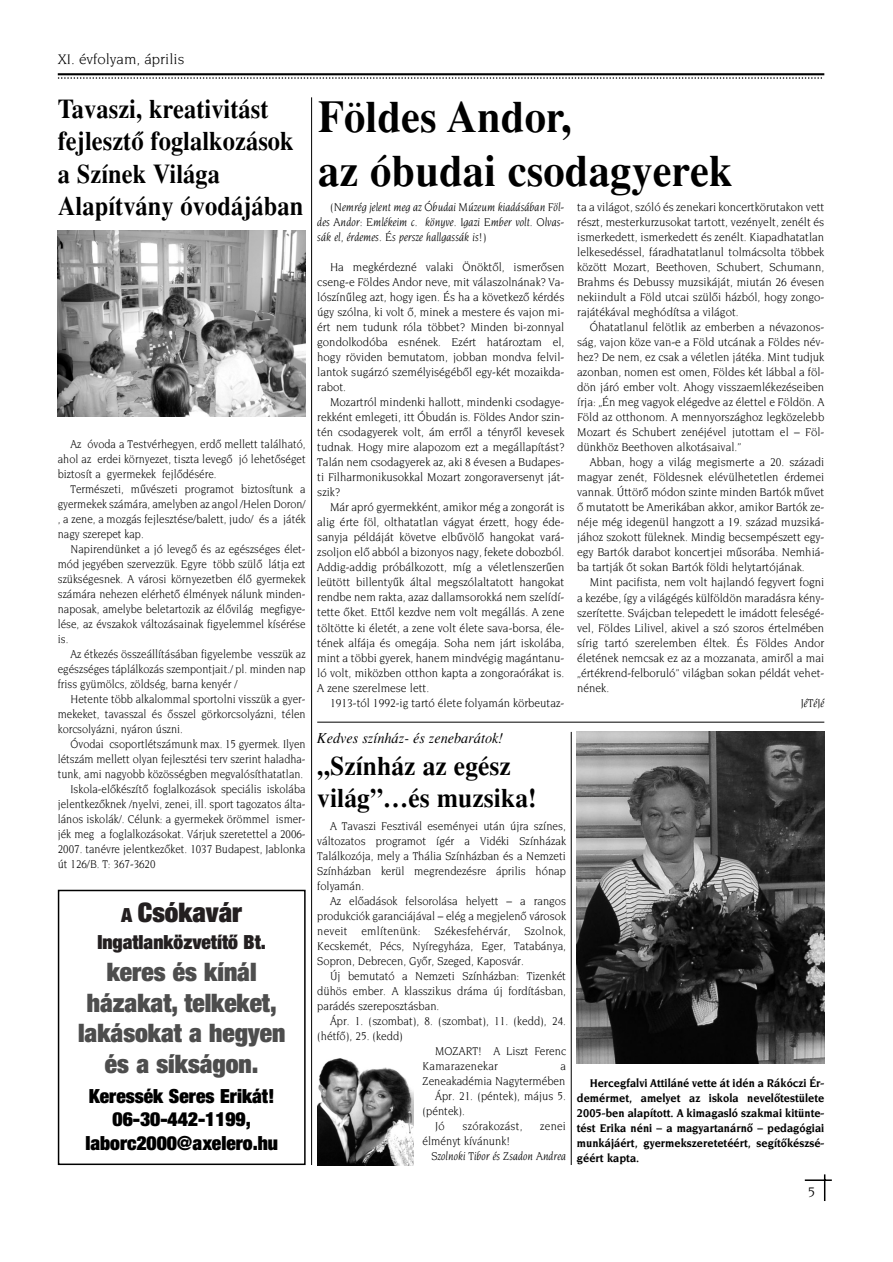
<style>
.page{position:relative;width:893px;height:1262px;background:#fff}
.page>*{position:absolute;margin:0;border:0;box-sizing:border-box;transform-origin:0 0}
.t1{font:45px/54px "Times H Bold";color:#000;scale:.95 1}
.t2{font:27px/32.4px "Times H Bold";color:#000;scale:.91 1}
.t3{font:27px/32.4px "Times H Bold";color:#000;scale:.95 1}
.t4{font:900 27px "Helvetica Cond H Ext";color:#231f20}
.t5{font:900 25.5px/30.6px "Helvetica Cond H Ext";color:#4d4d4d;text-align:center}
.t6{font:900 19.5px/23.4px "Helvetica Cond H Ext";color:#000;text-align:center}
.t7{font:900 19.5px "Helvetica Cond H Ext";color:#231f20}
.t8{font:15px "Times H Italic";color:#000;scale:.95 1}
.t9{font:15px "Novarese Plain";color:#000}
.t10{font:12.15px/15px "Novarese Plain";color:#000;text-align:justify;scale:.94 1}
.t11{font:12.15px/15px "Novarese Plain";color:#000;text-align:justify;scale:.9 1}
.t12{font:12.15px/15px "Novarese Plain";color:#000;text-align:justify;scale:.92 1}
.t13{font:700 12.15px/15px "Novarese";color:#000;text-align:justify;scale:.92 1}
.t14{font:italic 12.15px/15px "Novarese";color:#000;text-align:justify;scale:.94 1}
.t15{font:italic 12.15px "Novarese";color:#000;scale:.92 1}
.t16{font:12.15px "Novarese Plain";letter-spacing:.02em;color:#000;scale:.92 1}
.s1{font-size:19.5px}
</style>
<div class="page">
<hr style="left:58px;top:73px;width:766px;height:2px;background:#000">
<svg style="left:58px;top:77px;width:764px;height:2px"></svg>
<svg style="left:804px;top:1174px;width:27px;height:27px"></svg>
<img style="left:577px;top:732px;width:247px;height:332px">
<img style="left:58px;top:230px;width:247px;height:186px">
<hr style="left:317px;top:722px;width:507px;height:1px;background:#000">
<hr style="left:311px;top:97px;width:1px;height:1068px;background:#000">
<div style="left:58px;top:889px;width:247px;height:276px;border:2px solid #000"></div>
<img style="left:317px;top:1058px;width:96px;height:107px">
<hr style="left:571px;top:732px;width:1px;height:433px;background:#000">
<p class="t9" style="left:58px;top:53px;width:128px">XI. évfolyam, április</p>
<h2 class="t2" style="left:58px;top:95px;width:271px">Tavaszi, kreativitást fejlesztô foglalkozások a Színek Világa<br>Alapítvány óvodájában</h2>
<p class="t11" style="left:58px;top:437px;width:277px;text-indent:13px">Az óvoda a Testvérhegyen, erdô mellett található, ahol az erdei környezet, tiszta levegô jó lehetôséget biztosít a gyermekek fejlôdésére.</p>
<p class="t11" style="left:58px;top:482px;width:277px;text-indent:13px">Természeti, mûvészeti programot biztosítunk a gyermekek számára, amelyben az angol /Helen Doron/ , a zene, a mozgás fejlesztése/balett, judo/ és a játék nagy szerepet kap.</p>
<p class="t11" style="left:58px;top:542px;width:277px;text-indent:13px">Napirendünket a jó levegô és az egészséges élet&shy;mód jegyében szervezzük. Egyre több szülô látja ezt szükségesnek. A városi környezetben élô gyermekek számára nehezen elérhetô élmények nálunk minden&shy;naposak, amelybe beletartozik az élôvilág megfigye&shy;lése, az évszakok változásainak figyelemmel kísérése is.</p>
<p class="t11" style="left:58px;top:647px;width:277px;text-indent:13px">Az étkezés összeállításában figyelembe vesszük az egészséges táplálkozás szempontjait./ pl. minden nap friss gyümölcs, zöldség, barna kenyér /</p>
<p class="t11" style="left:58px;top:692px;width:277px;text-indent:13px">Hetente több alkalommal sportolni visszük a gyer&shy;mekeket, tavasszal és ôsszel görkorcsolyázni, télen korcsolyázni, nyáron úszni.</p>
<p class="t11" style="left:71px;top:737px;width:262px">Óvodai csoportlétszámunk max. 15 gyermek. Ilyen</p>
<p class="t11" style="left:58px;top:752px;width:277px">létszám mellett olyan fejlesztési terv szerint haladha-</p>
<p class="t11" style="left:58px;top:767px;width:274px">tunk, ami nagyobb közösségben megvalósíthatatlan.</p>
<p class="t11" style="left:71px;top:782px;width:263px">Iskola-elôkészítô foglalkozások speciális iskolába</p>
<p class="t11" style="left:58px;top:797px;width:277px">jelentkezôknek /nyelvi, zenei, ill. sport tagozatos álta-</p>
<p class="t11" style="left:58px;top:812px;width:277px">lános iskolák/. Célunk: a gyermekek örömmel ismer-</p>
<p class="t11" style="left:58px;top:827px;width:277px">jék meg a foglalkozásokat. Várjuk szeretettel a 2006-</p>
<p class="t11" style="left:58px;top:842px;width:277px">2007. tanévre jelentkezôket. 1037 Budapest, Jablonka</p>
<p class="t11" style="left:58px;top:857px;width:110px">út 126/B. T: 367-3620</p>
<h2 class="t4" style="left:121px;top:902px;width:123px"><span class="s1">A</span> Csókavár</h2>
<h3 class="t7" style="left:97px;top:934px;width:170px">Ingatlanközvetítô Bt.</h3>
<h3 class="t5" style="left:78px;top:958px;width:209px">keres és kínál házakat, telkeket, lakásokat a hegyen és a síkságon.</h3>
<h3 class="t6" style="left:85px;top:1085px;width:194px">Keressék Seres Erikát!<br>06-30-442-1199, laborc2000@axelero.hu</h3>
<h1 class="t1" style="left:318px;top:94px;width:438px">Földes Andor,<br>az óbudai csodagyerek</h1>
<p class="t14" style="left:317px;top:200px;width:264px;text-indent:13px">(Nemrég jelent meg az Óbudai Múzeum kiadásában Föl&shy;des Andor: Emlékeim c. könyve. Igazi Ember volt. Olvas&shy;sák el, érdemes. És persze hallgassák is!)</p>
<p class="t10" style="left:317px;top:260px;width:264px;text-indent:13px">Ha megkérdezné valaki Önöktôl, ismerôsen cseng-e Földes Andor neve, mit válaszolnának? Va&shy;lószínûleg azt, hogy igen. És ha a következô kérdés úgy szólna, ki volt ô, minek a mestere és vajon mi&shy;ért nem tudunk róla többet? Minden bi-zonnyal gondolkodóba esnének. Ezért határoztam el, hogy röviden bemutatom, jobban mondva felvil&shy;lantok sugárzó személyiségébôl egy-két mozaikda&shy;rabot.</p>
<p class="t10" style="left:317px;top:395px;width:264px;text-indent:13px">Mozartról mindenki hallott, mindenki csodagye&shy;rekként emlegeti, itt Óbudán is. Földes Andor szin&shy;tén csodagyerek volt, ám errôl a tényrôl kevesek tudnak. Hogy mire alapozom ezt a megállapítást?<br>Talán nem csodagyerek az, aki 8 évesen a Budapes&shy;ti Filharmonikusokkal Mozart zongoraversenyt ját&shy;szik?</p>
<p class="t10" style="left:317px;top:500px;width:264px;text-indent:13px">Már apró gyermekként, amikor még a zongorát is alig érte föl, olthatatlan vágyat érzett, hogy éde&shy;sanyja példáját követve elbûvölô hangokat vará&shy;zsoljon elô abból a bizonyos nagy, fekete dobozból.<br>Addig-addig próbálkozott, míg a véletlenszerûen leütött billentyûk által megszólaltatott hangokat rendbe nem rakta, azaz dallamsorokká nem szelídí&shy;tette ôket. Ettôl kezdve nem volt megállás. A zene töltötte ki életét, a zene volt élete sava-borsa, éle&shy;tének alfája és omegája. Soha nem járt iskolába, mint a többi gyerek, hanem mindvégig magántanu&shy;ló volt, miközben otthon kapta a zongoraórákat is.<br>A zene szerelmese lett.</p>
<p class="t10" style="left:330px;top:695px;width:251px">1913-tól 1992-ig tartó élete folyamán körbeutaz-</p>
<p class="t8" style="left:317px;top:733px;width:197px">Kedves színház- és zenebarátok!</p>
<h2 class="t3" style="left:317px;top:752px;width:232px">„Színház az egész világ”…és muzsika!</h2>
<p class="t12" style="left:317px;top:819px;width:272px;text-indent:13px">A Tavaszi Fesztivál eseményei után újra színes, változatos programot ígér a Vidéki Színházak Találkozója, mely a Thália Színházban és a Nemzeti Színházban kerül megrendezésre április hónap folyamán.</p>
<p class="t12" style="left:317px;top:894px;width:272px;text-indent:13px">Az elôadások felsorolása helyett – a rangos produkciók garanciájával – elég a megjelenô városok neveit említenünk: Székesfehérvár, Szolnok, Kecskemét, Pécs, Nyíregyháza, Eger, Tatabánya, Sopron, Debrecen, Gyôr, Szeged, Kaposvár.</p>
<p class="t12" style="left:317px;top:969px;width:272px;text-indent:13px">Új bemutató a Nemzeti Színházban: Tizenkét dühös ember. A klasszikus dráma új fordításban, parádés szereposztásban.</p>
<p class="t12" style="left:330px;top:1014px;width:258px">Ápr. 1. (szombat), 8. (szombat), 11. (kedd), 24.</p>
<p class="t12" style="left:317px;top:1029px;width:95px">(hétfô), 25. (kedd)</p>
<p class="t12" style="left:435px;top:1044px;width:144px">MOZART! A Liszt Ferenc</p>
<p class="t16" style="left:422px;top:1061px;width:83px">Kamarazenekar</p>
<p class="t12" style="left:560px;top:1059px;width:8px">a</p>
<p class="t12" style="left:422px;top:1074px;width:157px">Zeneakadémia Nagytermében</p>
<p class="t12" style="left:435px;top:1089px;width:144px">Ápr. 21. (péntek), május 5.</p>
<p class="t12" style="left:422px;top:1104px;width:48px">(péntek).</p>
<p class="t12" style="left:435px;top:1119px;width:12px">Jó</p>
<p class="t16" style="left:462px;top:1121px;width:67px">szórakozást,</p>
<p class="t12" style="left:540px;top:1119px;width:29px">zenei</p>
<p class="t12" style="left:422px;top:1134px;width:97px">élményt kívánunk!</p>
<p class="t15" style="left:431px;top:1151px;width:148px">Szolnoki Tibor és Zsadon Andrea</p>
<p class="t10" style="left:577px;top:200px;width:264px">ta a világot, szóló és zenekari koncertkörutakon vett részt, mesterkurzusokat tartott, vezényelt, zenélt és ismerkedett, ismerkedett és zenélt. Kiapadhatatlan lelkesedéssel, fáradhatatlanul tolmácsolta többek között Mozart, Beethoven, Schubert, Schumann, Brahms és Debussy muzsikáját, miután 26 évesen nekiindult a Föld utcai szülôi házból, hogy zongo&shy;rajátékával meghódítsa a világot.</p>
<p class="t10" style="left:577px;top:320px;width:264px;text-indent:13px">Óhatatlanul felötlik az emberben a névazonos&shy;ság, vajon köze van-e a Föld utcának a Földes név&shy;hez? De nem, ez csak a véletlen játéka. Mint tudjuk azonban, nomen est omen, Földes két lábbal a föl&shy;dön járó ember volt. Ahogy visszaemlékezéseiben írja: „Én meg vagyok elégedve az élettel e Földön. A Föld az otthonom. A mennyországhoz legközelebb Mozart és Schubert zenéjével jutottam el – Föl&shy;dünkhöz Beethoven alkotásaival.”</p>
<p class="t10" style="left:577px;top:455px;width:264px;text-indent:13px">Abban, hogy a világ megismerte a 20. századi magyar zenét, Földesnek elévülhetetlen érdemei vannak. Úttörô módon szinte minden Bartók mûvet ô mutatott be Amerikában akkor, amikor Bartók ze&shy;néje még idegenül hangzott a 19. század muzsiká&shy;jához szokott füleknek. Mindig becsempészett egy&shy;egy Bartók darabot koncertjei mûsorába. Nemhiá&shy;ba tartják ôt sokan Bartók földi helytartójának.</p>
<p class="t10" style="left:577px;top:575px;width:264px;text-indent:13px">Mint pacifista, nem volt hajlandó fegyvert fogni a kezébe, így a világégés külföldön maradásra kény&shy;szerítette. Svájcban telepedett le imádott feleségé&shy;vel, Földes Lilivel, akivel a szó szoros értelmében sírig tartó szerelemben éltek. És Földes Andor életének nemcsak ez az a mozzanata, amirôl a mai „értékrend-felboruló” világban sokan példát vehet&shy;nének.</p>
<p class="t14" style="left:800px;top:695px;width:27px">JéTéJé</p>
<p class="t13" style="left:577px;top:1076px;width:270px;text-indent:13px">Hercegfalvi Attiláné vette át idén a Rákóczi Ér&shy;demérmet, amelyet az iskola nevelôtestülete 2005-ben alapított. A kimagasló szakmai kitünte&shy;tést Erika néni – a magyartanárnô – pedagógiai munkájáért, gyermekszeretetéért, segítôkészsé&shy;géért kapta.</p>
<p class="t9" style="left:807px;top:1186px;width:9px">5</p>
</div>
